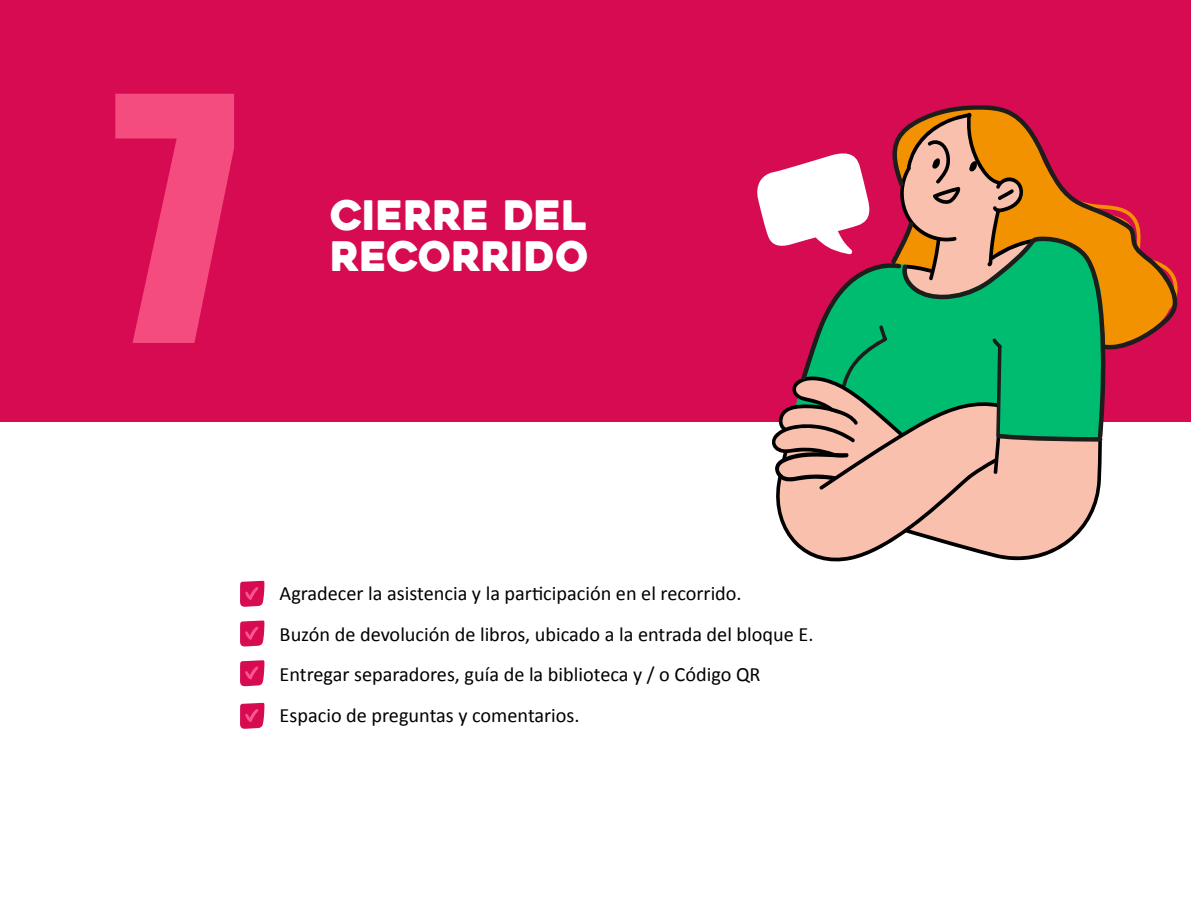
<style>
.page{position:relative;width:1191px;height:915px;background:#fff}
.page>*{position:absolute;margin:0;border:0;box-sizing:border-box;transform-origin:0 0}
.t1{font:315px "Impact";color:#f44c7f}
.t2{font:40.5px/40.5px "Heavitas";color:#fff}
.t3{font:20.25px/40.5px "Calibri";color:#000}
</style>
<div class="page">
<div style="left:0;top:0;width:1191px;height:421px;background:#d60b52"></div>
<svg style="left:934px;top:105px;width:244px;height:245px"></svg>
<svg style="left:756px;top:112px;width:348px;height:450px"></svg>
<svg style="left:240px;top:580px;width:24px;height:26px"></svg>
<svg style="left:240px;top:620px;width:24px;height:26px"></svg>
<svg style="left:240px;top:660px;width:24px;height:26px"></svg>
<svg style="left:240px;top:702px;width:24px;height:26px"></svg>
<h1 class="t1" style="left:113px;top:50px;width:125px">7</h1>
<h2 class="t2" style="left:330px;top:196px;width:260px">CIERRE DEL<br>RECORRIDO</h2>
<p class="t3" style="left:280px;top:573px;width:535px">Agradecer la asistencia y la participación en el recorrido.<br>Buzón de devolución de libros, ubicado a la entrada del bloque E.<br>Entregar separadores, guía de la biblioteca y / o Código QR Espacio de preguntas y comentarios.</p>
</div>
